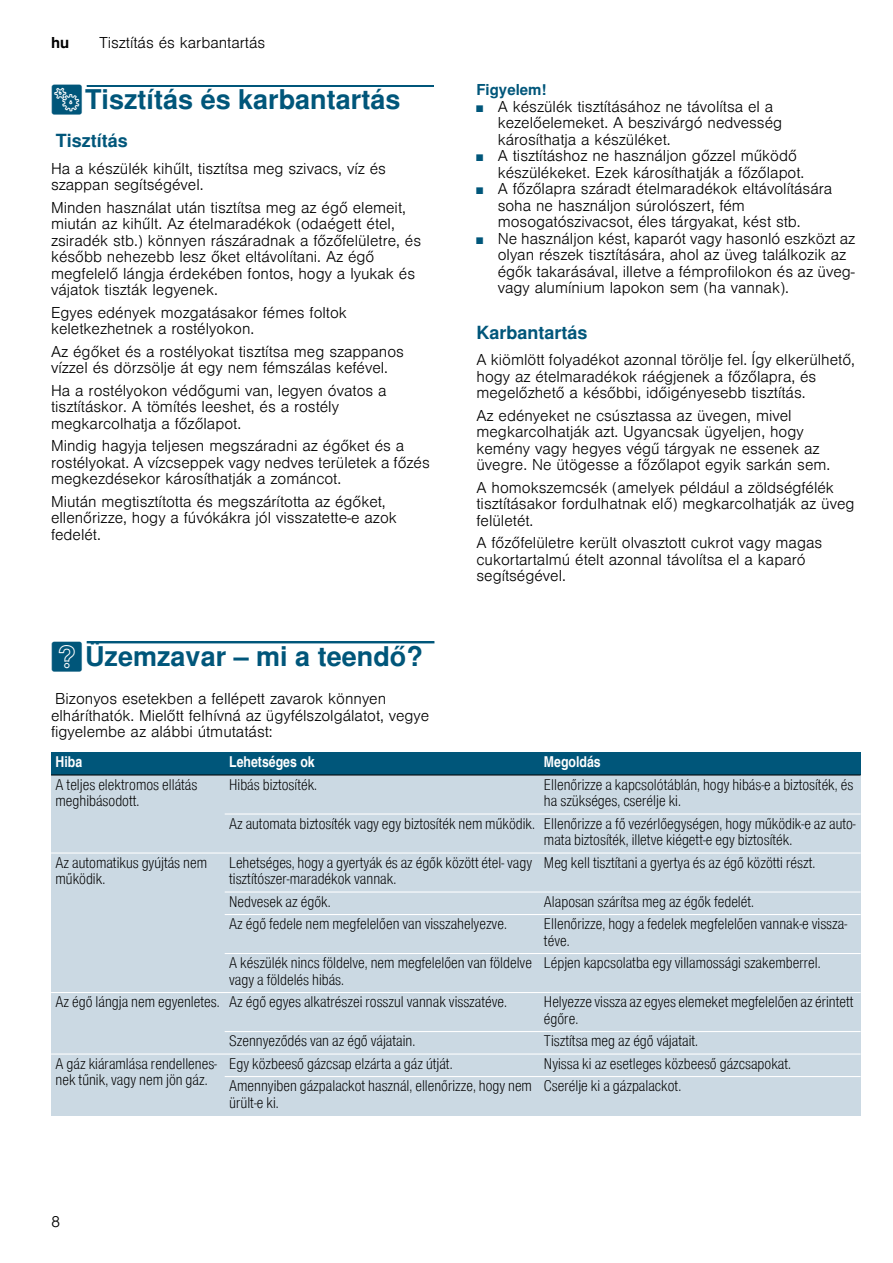
<style>
.page{position:relative;width:893px;height:1263px;background:#fff}
.page>*{position:absolute;margin:0;border:0;box-sizing:border-box;transform-origin:0 0}
.t1{font:700 27px "Nimbus San L";color:#00567a}
.t2{font:700 18px "Nimbus San L";color:#00567a}
.t3{font:300 15px/16.5px "Nimbus San L";color:#000}
.t4{font:15px/16.5px "Nimbus San L Lig Con";color:#000}
.t5{font:15px "Nimbus San L Bol Con";color:#fff}
.t6{font:700 15px "Nimbus San L";color:#00567a}
.t7{font:700 15px "Nimbus San L";color:#000}
.s1{font-family:"BSH Symb PG2";font-weight:400}
.s2{font-size:9px;color:#00567a}
</style>
<div class="page">
<div style="left:87px;top:85px;width:347px;height:2px;border:1px solid #00567a"></div>
<div style="left:87px;top:642px;width:347px;height:1px;border:1px solid #00567a"></div>
<div style="left:51px;top:752px;width:174px;height:23px;background:#00567a"></div>
<div style="left:225px;top:752px;width:314px;height:23px;background:#00567a"></div>
<div style="left:539px;top:752px;width:321px;height:23px;background:#00567a"></div>
<div style="left:51px;top:775px;width:174px;height:78px;background:#cbd9e3"></div>
<div style="left:225px;top:775px;width:314px;height:39px;background:#cbd9e3"></div>
<div style="left:539px;top:775px;width:321px;height:39px;background:#cbd9e3"></div>
<div style="left:225px;top:814px;width:314px;height:39px;background:#cbd9e3"></div>
<div style="left:539px;top:814px;width:321px;height:39px;background:#cbd9e3"></div>
<div style="left:51px;top:853px;width:174px;height:139px;background:#cbd9e3"></div>
<div style="left:225px;top:853px;width:314px;height:39px;background:#cbd9e3"></div>
<div style="left:539px;top:853px;width:321px;height:39px;background:#cbd9e3"></div>
<div style="left:225px;top:892px;width:314px;height:22px;background:#cbd9e3"></div>
<div style="left:539px;top:892px;width:321px;height:22px;background:#cbd9e3"></div>
<div style="left:225px;top:914px;width:314px;height:39px;background:#cbd9e3"></div>
<div style="left:539px;top:914px;width:321px;height:39px;background:#cbd9e3"></div>
<div style="left:225px;top:953px;width:314px;height:39px;background:#cbd9e3"></div>
<div style="left:539px;top:953px;width:321px;height:39px;background:#cbd9e3"></div>
<div style="left:51px;top:992px;width:174px;height:62px;background:#cbd9e3"></div>
<div style="left:225px;top:992px;width:314px;height:39px;background:#cbd9e3"></div>
<div style="left:539px;top:992px;width:321px;height:39px;background:#cbd9e3"></div>
<div style="left:225px;top:1031px;width:314px;height:23px;background:#cbd9e3"></div>
<div style="left:539px;top:1031px;width:321px;height:23px;background:#cbd9e3"></div>
<div style="left:51px;top:1054px;width:174px;height:61px;background:#cbd9e3"></div>
<div style="left:225px;top:1054px;width:314px;height:22px;background:#cbd9e3"></div>
<div style="left:539px;top:1054px;width:321px;height:22px;background:#cbd9e3"></div>
<div style="left:225px;top:1076px;width:314px;height:39px;background:#cbd9e3"></div>
<div style="left:539px;top:1076px;width:321px;height:39px;background:#cbd9e3"></div>
<hr style="left:51px;top:775px;width:809px;height:1px;background:#000">
<hr style="left:225px;top:813px;width:635px;height:1px;background:#fff">
<hr style="left:51px;top:852px;width:809px;height:1px;background:#fff">
<hr style="left:225px;top:891px;width:635px;height:1px;background:#fff">
<hr style="left:225px;top:914px;width:635px;height:1px;background:#fff">
<hr style="left:225px;top:953px;width:635px;height:1px;background:#fff">
<hr style="left:51px;top:992px;width:809px;height:1px;background:#fff">
<hr style="left:225px;top:1031px;width:635px;height:1px;background:#fff">
<hr style="left:51px;top:1053px;width:809px;height:1px;background:#fff">
<hr style="left:225px;top:1076px;width:635px;height:1px;background:#fff">
<p class="t7" style="left:51px;top:34px;width:20px">hu</p>
<p class="t3" style="left:99px;top:33px;width:167px">Tisztítás és karbantartás</p>
<h1 class="t1" style="left:51px;top:83px;width:351px"><span class="s1">2</span>Tisztítás és karbantartás</h1>
<p class="t2" style="left:56px;top:130px;width:74px">Tisztítás</p>
<p class="t3" style="left:51px;top:159px;width:336px">Ha a készülék kihűlt, tisztítsa meg szivacs, víz és szappan segítségével.</p>
<p class="t3" style="left:51px;top:198px;width:371px">Minden használat után tisztítsa meg az égő elemeit, miután az kihűlt. Az ételmaradékok (odaégett étel, zsiradék stb.) könnyen rászáradnak a főzőfelületre, és később nehezebb lesz őket eltávolítani. Az égő megfelelő lángja érdekében fontos, hogy a lyukak és vájatok tiszták legyenek.</p>
<p class="t3" style="left:51px;top:303px;width:297px">Egyes edények mozgatásakor fémes foltok keletkezhetnek a rostélyokon.</p>
<p class="t3" style="left:51px;top:342px;width:354px">Az égőket és a rostélyokat tisztítsa meg szappanos vízzel és dörzsölje át egy nem fémszálas kefével.</p>
<p class="t3" style="left:51px;top:381px;width:337px">Ha a rostélyokon védőgumi van, legyen óvatos a tisztításkor. A tömítés leeshet, és a rostély megkarcolhatja a főzőlapot.</p>
<p class="t3" style="left:51px;top:436px;width:380px">Mindig hagyja teljesen megszáradni az égőket és a rostélyokat. A vízcseppek vagy nedves területek a főzés megkezdésekor károsíthatják a zománcot.</p>
<p class="t3" style="left:51px;top:492px;width:347px">Miután megtisztította és megszárította az égőket, ellenőrizze, hogy a fúvókákra jól visszatette-e azok fedelét.</p>
<p class="t6" style="left:476px;top:80px;width:72px">Figyelem!</p>
<p class="t3" style="left:497px;top:97px;width:286px;text-indent:-21px"><span class="s2">■</span> A készülék tisztításához ne távolítsa el a kezelőelemeket. A beszivárgó nedvesség károsíthatja a készüléket.</p>
<p class="t3" style="left:497px;top:146px;width:308px;text-indent:-21px"><span class="s2">■</span> A tisztításhoz ne használjon gőzzel működő készülékeket. Ezek károsíthatják a főzőlapot.</p>
<p class="t3" style="left:497px;top:179px;width:336px;text-indent:-21px"><span class="s2">■</span> A főzőlapra száradt ételmaradékok eltávolítására soha ne használjon súrolószert, fém mosogatószivacsot, éles tárgyakat, kést stb.</p>
<p class="t3" style="left:497px;top:229px;width:359px;text-indent:-21px"><span class="s2">■</span> Ne használjon kést, kaparót vagy hasonló eszközt az olyan részek tisztítására, ahol az üveg találkozik az égők takarásával, illetve a fémprofilokon és az üveg&shy;vagy alumínium lapokon sem (ha vannak).</p>
<p class="t2" style="left:476px;top:321px;width:113px">Karbantartás</p>
<p class="t3" style="left:476px;top:350px;width:380px">A kiömlött folyadékot azonnal törölje fel. Így elkerülhető, hogy az ételmaradékok ráégjenek a főzőlapra, és megelőzhető a későbbi, időigényesebb tisztítás.</p>
<p class="t3" style="left:476px;top:406px;width:355px">Az edényeket ne csúsztassa az üvegen, mivel megkarcolhatják azt. Ugyancsak ügyeljen, hogy kemény vagy hegyes végű tárgyak ne essenek az üvegre. Ne ütögesse a főzőlapot egyik sarkán sem.</p>
<p class="t3" style="left:476px;top:478px;width:379px">A homokszemcsék (amelyek például a zöldségfélék tisztításakor fordulhatnak elő) megkarcolhatják az üveg felületét.</p>
<p class="t3" style="left:476px;top:533px;width:347px">A főzőfelületre került olvasztott cukrot vagy magas cukortartalmú ételt azonnal távolítsa el a kaparó segítségével.</p>
<h1 class="t1" style="left:51px;top:639px;width:373px"><span class="s1">3</span>Üzemzavar – mi a teendő?</h1>
<p class="t3" style="left:51px;top:689px;width:379px">Bizonyos esetekben a fellépett zavarok könnyen elháríthatók. Mielőtt felhívná az ügyfélszolgálatot, vegye figyelembe az alábbi útmutatást:</p>
<p class="t5" style="left:56px;top:752px;width:28px">Hiba</p>
<p class="t5" style="left:229px;top:752px;width:87px">Lehetséges ok</p>
<p class="t5" style="left:544px;top:752px;width:58px">Megoldás</p>
<p class="t4" style="left:56px;top:775px;width:143px">A teljes elektromos ellátás meghibásodott.</p>
<p class="t4" style="left:229px;top:775px;width:89px">Hibás biztosíték.</p>
<p class="t4" style="left:544px;top:775px;width:311px">Ellenőrizze a kapcsolótáblán, hogy hibás-e a biztosíték, és ha szükséges, cserélje ki.</p>
<p class="t4" style="left:544px;top:814px;width:313px;text-indent:-315px">Az automata biztosíték vagy egy biztosíték nem működik. Ellenőrizze a fő vezérlőegységen, hogy működik-e az auto&shy;mata biztosíték, illetve kiégett-e egy biztosíték.</p>
<p class="t4" style="left:56px;top:853px;width:153px">Az automatikus gyújtás nem működik.</p>
<p class="t4" style="left:229px;top:853px;width:304px">Lehetséges, hogy a gyertyák és az égők között étel- vagy tisztítószer-maradékok vannak.</p>
<p class="t4" style="left:544px;top:853px;width:273px">Meg kell tisztítani a gyertya és az égő közötti részt.</p>
<p class="t4" style="left:229px;top:892px;width:103px">Nedvesek az égők.</p>
<p class="t4" style="left:544px;top:892px;width:212px">Alaposan szárítsa meg az égők fedelét.</p>
<p class="t4" style="left:229px;top:915px;width:279px">Az égő fedele nem megfelelően van visszahelyezve.</p>
<p class="t4" style="left:544px;top:915px;width:305px">Ellenőrizze, hogy a fedelek megfelelően vannak-e vissza&shy;téve.</p>
<p class="t4" style="left:229px;top:954px;width:304px">A készülék nincs földelve, nem megfelelően van földelve vagy a földelés hibás.</p>
<p class="t4" style="left:544px;top:954px;width:278px">Lépjen kapcsolatba egy villamossági szakemberrel.</p>
<p class="t4" style="left:56px;top:993px;width:453px">Az égő lángja nem egyenletes. Az égő egyes alkatrészei rosszul vannak visszatéve.</p>
<p class="t4" style="left:544px;top:993px;width:311px">Helyezze vissza az egyes elemeket megfelelően az érintett égőre.</p>
<p class="t4" style="left:229px;top:1032px;width:187px">Szennyeződés van az égő vájatain.</p>
<p class="t4" style="left:544px;top:1032px;width:156px">Tisztítsa meg az égő vájatait.</p>
<p class="t4" style="left:56px;top:1054px;width:163px">A gáz kiáramlása rendellenes&shy;nek tűnik, vagy nem jön gáz.</p>
<p class="t4" style="left:229px;top:1054px;width:225px">Egy közbeeső gázcsap elzárta a gáz útját.</p>
<p class="t4" style="left:544px;top:1054px;width:249px">Nyissa ki az esetleges közbeeső gázcsapokat.</p>
<p class="t4" style="left:229px;top:1077px;width:304px">Amennyiben gázpalackot használ, ellenőrizze, hogy nem ürült-e ki.</p>
<p class="t4" style="left:544px;top:1077px;width:139px">Cserélje ki a gázpalackot.</p>
<p class="t3" style="left:51px;top:1212px;width:11px">8</p>
</div>
